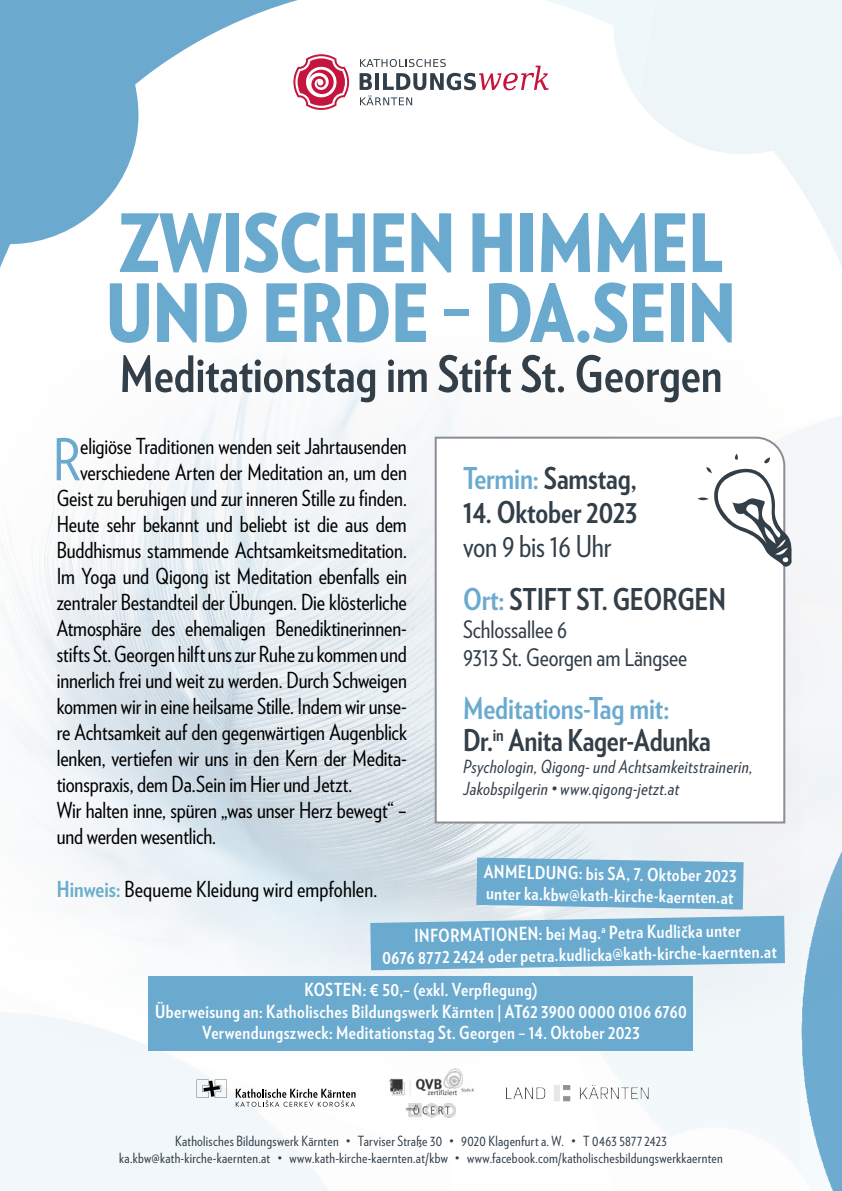
<style>
.page{position:relative;width:842px;height:1191px;background:#fff}
.page>*{position:absolute;margin:0;border:0;box-sizing:border-box;transform-origin:0 0}
.t1{font:900 80px/70px "Verlag Condensed";letter-spacing:-.01em;color:#6baacf}
.t2{font:57.4px "Verlag Condensed";color:#6baacf}
.t3{font:700 50px "Verlag Condensed";color:#323e48}
.t4{font:700 30px/53px "Verlag Condensed";letter-spacing:-.005em;color:#323e48}
.t5{font:24px/28px "Verlag Condensed";letter-spacing:-.005em;color:#323e48}
.t6{font:22px "Verlag Condensed";letter-spacing:-.005em;color:#000}
.t7{font:700 18px/21.6px "Verlag Condensed";letter-spacing:.025em;color:#fff;text-align:center}
.t8{font:italic 18px/22px "Verlag Condensed";letter-spacing:.02em;color:#323e48}
.t9{font:14px/16.8px "Verlag Condensed";letter-spacing:.02em;color:#323e48;text-align:center}
.s1{font-weight:700;color:#69adcb}
.s2{color:#6baacf}
.s3{font-weight:400}
</style>
<div class="page">
<img style="left:51px;top:0;width:213px;height:66px">
<img style="left:263px;top:0;width:35px;height:11px">
<img style="left:7px;top:45px;width:153px;height:205px">
<img style="left:808px;top:192px;width:34px;height:65px">
<svg style="left:838px;top:257px;width:4px;height:10px"></svg>
<img style="left:801px;top:1100px;width:41px;height:91px">
<img style="left:0;top:357px;width:842px;height:743px">
<div style="left:193px;top:1075px;width:166px;height:35px;background:linear-gradient(to right,#eff3f5,#fff)"></div>
<svg style="left:197px;top:1079px;width:30px;height:18px"></svg>
<svg style="left:236px;top:1088px;width:120px;height:18px"></svg>
<img style="left:553px;top:1085px;width:66px;height:16px">
<img style="left:387px;top:1062px;width:91px;height:56px">
<svg style="left:434px;top:435px;width:352px;height:389px"></svg>
<svg style="left:698px;top:454px;width:96px;height:115px"></svg>
<div style="left:149px;top:976px;width:544px;height:74px;background:#6baacf"></div>
<svg style="left:476px;top:857px;width:268px;height:52px;background:#77b0d2"></svg>
<svg style="left:360px;top:59px;width:189px;height:46px"></svg>
<svg style="left:293px;top:54px;width:56px;height:56px"></svg>
<svg style="left:370px;top:915px;width:415px;height:55px;background:#7db4d4"></svg>
<h1 class="t1" style="left:105px;top:204px;width:632px">ZWISCHEN HIMMEL<br>UND ERDE – DA.SEIN</h1>
<h3 class="t3" style="left:120px;top:337px;width:604px">Meditationstag im Stift St. Georgen</h3>
<h2 class="t2" style="left:53px;top:419px;width:29px">R</h2>
<p class="t6" style="left:80px;top:431px;width:328px">eligiöse Traditionen wenden seit Jahrtausenden</p>
<p class="t6" style="left:80px;top:457px;width:328px">verschiedene Arten der Meditation an, um den</p>
<p class="t6" style="left:57px;top:483px;width:352px">Geist zu beruhigen und zur inneren Stille zu finden.</p>
<p class="t6" style="left:57px;top:509px;width:352px">Heute sehr bekannt und beliebt ist die aus dem</p>
<p class="t6" style="left:57px;top:535px;width:352px">Buddhismus stammende Achtsamkeitsmeditation.</p>
<p class="t6" style="left:57px;top:561px;width:352px">Im Yoga und Qigong ist Meditation ebenfalls ein</p>
<p class="t6" style="left:57px;top:587px;width:352px">zentraler Bestandteil der Übungen. Die klösterliche</p>
<p class="t6" style="left:57px;top:613px;width:352px">Atmosphäre des ehemaligen Benediktinerinnen-</p>
<p class="t6" style="left:57px;top:639px;width:352px">stifts St. Georgen hilft uns zur Ruhe zu kommen und</p>
<p class="t6" style="left:57px;top:665px;width:352px">innerlich frei und weit zu werden. Durch Schweigen</p>
<p class="t6" style="left:57px;top:691px;width:352px">kommen wir in eine heilsame Stille. Indem wir unse-</p>
<p class="t6" style="left:57px;top:717px;width:352px">re Achtsamkeit auf den gegenwärtigen Augenblick</p>
<p class="t6" style="left:57px;top:743px;width:352px">lenken, vertiefen wir uns in den Kern der Medita-</p>
<p class="t6" style="left:57px;top:769px;width:297px">tionspraxis, dem Da.Sein im Hier und Jetzt.</p>
<p class="t6" style="left:57px;top:795px;width:352px">Wir halten inne, spüren „was unser Herz bewegt“ –</p>
<p class="t6" style="left:57px;top:821px;width:161px">und werden wesentlich.</p>
<p class="t6" style="left:57px;top:873px;width:322px"><span class="s1">Hinweis:</span> Bequeme Kleidung wird empfohlen.</p>
<h3 class="t4" style="left:463px;top:450px;width:175px"><span class="s2">Termin:</span> Samstag,</h3>
<h3 class="t4" style="left:463px;top:484px;width:176px">14. Oktober 2023</h3>
<h3 class="t4" style="left:463px;top:518px;width:265px"><span class="s3">von 9 bis 16 Uhr<br></span><span class="s2">Ort:</span> STIFT ST. GEORGEN</h3>
<p class="t5" style="left:463px;top:614px;width:226px">Schlossallee 6<br>9313 St. Georgen am Längsee</p>
<h3 class="t4" style="left:463px;top:691px;width:249px;line-height:32px"><span class="s2">Meditations-Tag mit:<br></span>Dr.<sup>in</sup> Anita Kager-Adunka</h3>
<p class="t8" style="left:463px;top:755px;width:291px">Psychologin, Qigong- und Achtsamkeitstrainerin,<br>Jakobspilgerin • www.qigong-jetzt.at</p>
<p class="t7" style="left:484px;top:859px;width:254px;text-align:left;rotate:1deg">ANMELDUNG: bis SA, 7. Oktober 2023 unter ka.kbw@kath-kirche-kaernten.at</p>
<p class="t7" style="left:382px;top:924px;width:396px;rotate:-1deg">INFORMATIONEN: bei Mag.<sup>a</sup> Petra Kudlička unter<br>0676 8772 2424 oder petra.kudlicka@kath-kirche-kaernten.at</p>
<p class="t7" style="left:155px;top:978px;width:533px">KOSTEN: € 50,– (exkl. Verpflegung)<br>Überweisung an: Katholisches Bildungswerk Kärnten | AT62 3900 0000 0106 6760<br>Verwendungszweck: Meditationstag St. Georgen – 14. Oktober 2023</p>
<p class="t9" style="left:119px;top:1132px;width:605px">Katholisches Bildungswerk Kärnten • Tarviser Straße 30 • 9020 Klagenfurt a. W. • T 0463 5877 2423 ka.kbw@kath-kirche-kaernten.at • www.kath-kirche-kaernten.at/kbw • www.facebook.com/katholischesbildungswerkkaernten</p>
</div>
